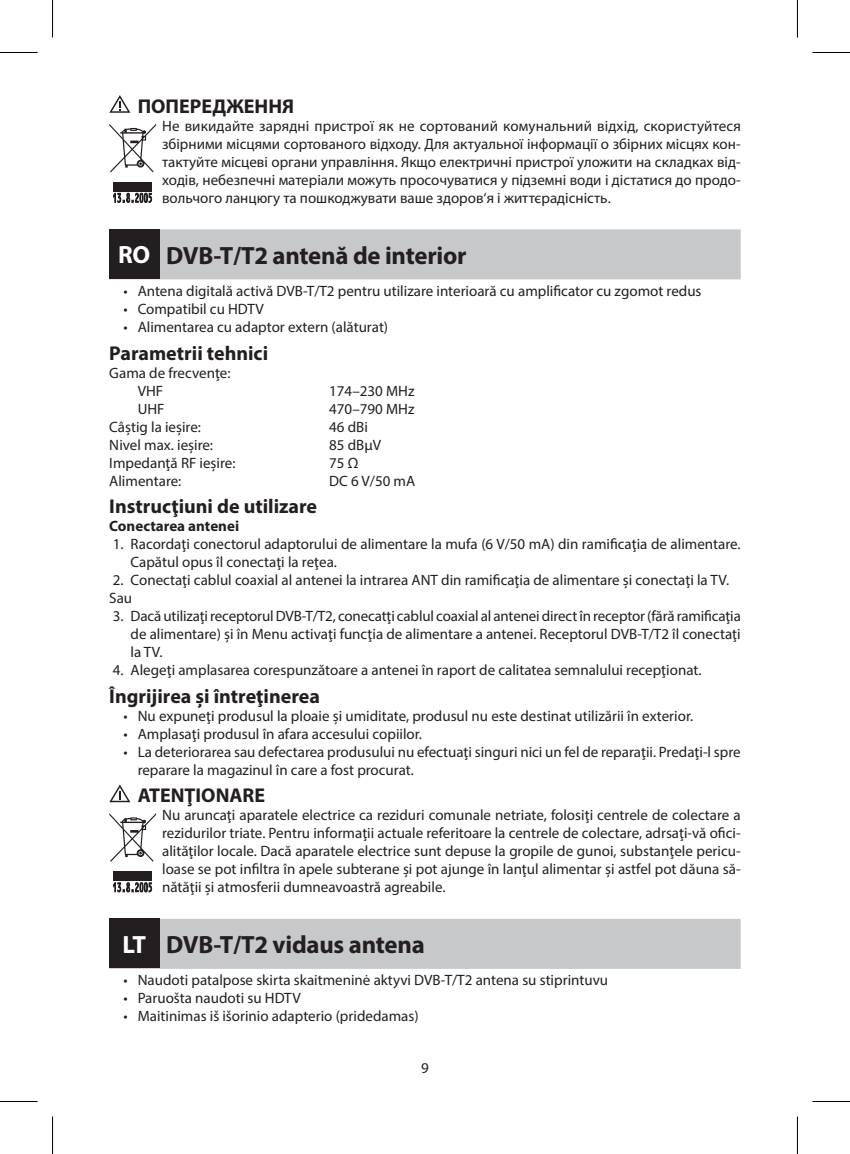
<style>
.page{position:relative;width:850px;height:1154px;background:#fff}
.page>*{position:absolute;margin:0;border:0;box-sizing:border-box;transform-origin:0 0}
.t1{font:700 25px "Myriad Pro";letter-spacing:-.01em;color:#231f20}
.t2{font:700 20px "Myriad Pro";color:#231f20}
.t3{font:15px/18px "Myriad Pro";color:#231f20}
.t4{font:700 15px "Myriad Pro";color:#231f20}
.s1{color:#fff}
</style>
<div class="page">
<div style="left:109px;top:229px;width:631px;height:50px;background:#c7c8ca"></div>
<div style="left:109px;top:919px;width:631px;height:50px;background:#c7c8ca"></div>
<svg style="left:109px;top:95px;width:21px;height:18px"></svg>
<svg style="left:113px;top:191px;width:39px;height:12px"></svg>
<svg style="left:109px;top:124px;width:47px;height:48px"></svg>
<div style="left:113px;top:182px;width:39px;height:9px;background:#231f20"></div>
<div style="left:109px;top:229px;width:50px;height:50px;background:#231f20"></div>
<svg style="left:109px;top:784px;width:21px;height:18px"></svg>
<svg style="left:113px;top:882px;width:39px;height:10px"></svg>
<svg style="left:109px;top:813px;width:47px;height:49px"></svg>
<div style="left:113px;top:871px;width:39px;height:10px;background:#231f20"></div>
<div style="left:109px;top:918px;width:50px;height:50px;background:#231f20"></div>
<hr style="left:0;top:52px;width:38px;height:1px;background:#000">
<hr style="left:812px;top:52px;width:37px;height:1px;background:#000">
<hr style="left:0;top:1101px;width:38px;height:1px;background:#000">
<hr style="left:812px;top:1101px;width:37px;height:1px;background:#000">
<hr style="left:52px;top:0;width:1px;height:38px;background:#000">
<hr style="left:52px;top:1116px;width:1px;height:38px;background:#000">
<hr style="left:796px;top:0;width:1px;height:38px;background:#000">
<hr style="left:796px;top:1116px;width:1px;height:38px;background:#000">
<h2 class="t2" style="left:138px;top:93px;width:158px">ПОПЕРЕДЖЕННЯ</h2>
<p class="t3" style="left:162px;top:116px;width:580px;text-align:justify">Не викидайте зарядні пристрої як не сортований комунальний відхід, скористуйтеся збірними місцями сортованого відходу. Для актуальної інформації о збірних місцях кон&shy;тактуйте місцеві органи управління. Якщо електричні пристрої уложити на складках від&shy;ходів, небезпечні матеріали можуть просочуватися у підземні води і дістатися до продо&shy;вольчого ланцюгу та пошкоджувати ваше здоров‘я і життєрадісність.</p>
<h1 class="t1" style="left:118px;top:239px;width:349px"><span class="s1">RO</span> DVB-T/T2 antenă de interior</h1>
<p class="t3" style="left:123px;top:282px;width:579px">• Antena digitală activă DVB-T/T2 pentru utilizare interioară cu amplificator cu zgomot redus</p>
<p class="t3" style="left:123px;top:300px;width:142px">• Compatibil cu HDTV</p>
<p class="t3" style="left:123px;top:318px;width:266px">• Alimentarea cu adaptor extern (alăturat)</p>
<h2 class="t2" style="left:109px;top:340px;width:160px">Parametrii tehnici</h2>
<p class="t3" style="left:138px;top:363px;width:94px;text-indent:-28px">Gama de frecvenţe:<br>VHF</p>
<p class="t3" style="left:329px;top:381px;width:87px">174–230 MHz</p>
<p class="t3" style="left:138px;top:399px;width:28px">UHF</p>
<p class="t3" style="left:329px;top:399px;width:87px">470–790 MHz</p>
<p class="t3" style="left:109px;top:417px;width:93px">Câştig la ieşire:</p>
<p class="t3" style="left:329px;top:417px;width:40px">46 dBi</p>
<p class="t3" style="left:109px;top:435px;width:105px">Nivel max. ieşire:</p>
<p class="t3" style="left:329px;top:435px;width:53px">85 dBμV</p>
<p class="t3" style="left:109px;top:453px;width:128px">Impedanţă RF ieşire:</p>
<p class="t3" style="left:329px;top:453px;width:31px">75 Ω</p>
<p class="t3" style="left:109px;top:471px;width:74px">Alimentare:</p>
<p class="t3" style="left:329px;top:471px;width:87px">DC 6 V/50 mA</p>
<h2 class="t2" style="left:109px;top:493px;width:209px">Instrucţiuni de utilizare</h2>
<p class="t4" style="left:109px;top:516px;width:131px">Conectarea antenei</p>
<p class="t3" style="left:130px;top:535px;width:611px;text-indent:-18px">1. Racordaţi conectorul adaptorului de alimentare la mufa (6 V/50 mA) din ramificaţia de alimentare.<br>Capătul opus îl conectaţi la reţea.</p>
<p class="t3" style="left:109px;top:571px;width:621px">2. Conectaţi cablul coaxial al antenei la intrarea ANT din ramificaţia de alimentare şi conectaţi la TV.<br>Sau</p>
<p class="t3" style="left:130px;top:607px;width:611px;text-align:justify;text-indent:-18px">3. Dacă utilizaţi receptorul DVB-T/T2, conecatţi cablul coaxial al antenei direct în receptor (fără ramificaţia de alimentare) şi în Menu activaţi funcţia de alimentare a antenei. Receptorul DVB-T/T2 îl conectaţi la TV.</p>
<p class="t3" style="left:113px;top:661px;width:590px">4. Alegeţi amplasarea corespunzătoare a antenei în raport de calitatea semnalului recepţionat.</p>
<h2 class="t2" style="left:109px;top:683px;width:212px">Îngrijirea şi întreţinerea</h2>
<p class="t3" style="left:123px;top:706px;width:571px">• Nu expuneţi produsul la ploaie şi umiditate, produsul nu este destinat utilizării în exterior.</p>
<p class="t3" style="left:123px;top:724px;width:300px">• Amplasaţi produsul în afara accesului copiilor.</p>
<p class="t3" style="left:138px;top:742px;width:604px;text-indent:-14px">• La deteriorarea sau defectarea produsului nu efectuaţi singuri nici un fel de reparaţii. Predaţi-l spre reparare la magazinul în care a fost procurat.</p>
<h2 class="t2" style="left:138px;top:782px;width:129px">ATENŢIONARE</h2>
<p class="t3" style="left:162px;top:806px;width:579px;text-align:justify">Nu aruncaţi aparatele electrice ca reziduri comunale netriate, folosiţi centrele de colectare a rezidurilor triate. Pentru informaţii actuale referitoare la centrele de colectare, adrsaţi-vă ofici&shy;alităţilor locale. Dacă aparatele electrice sunt depuse la gropile de gunoi, substanţele pericu&shy;loase se pot infiltra în apele subterane şi pot ajunge în lanţul alimentar şi astfel pot dăuna să&shy;nătăţii şi atmosferii dumneavoastră agreabile.</p>
<h1 class="t1" style="left:122px;top:928px;width:303px"><span class="s1">LT</span> DVB-T/T2 vidaus antena</h1>
<p class="t3" style="left:123px;top:971px;width:486px">• Naudoti patalpose skirta skaitmeninė aktyvi DVB-T/T2 antena su stiprintuvu</p>
<p class="t3" style="left:123px;top:989px;width:179px">• Paruošta naudoti su HDTV</p>
<p class="t3" style="left:123px;top:1007px;width:296px">• Maitinimas iš išorinio adapterio (pridedamas)</p>
<p class="t3" style="left:421px;top:1059px;width:9px">9</p>
</div>
